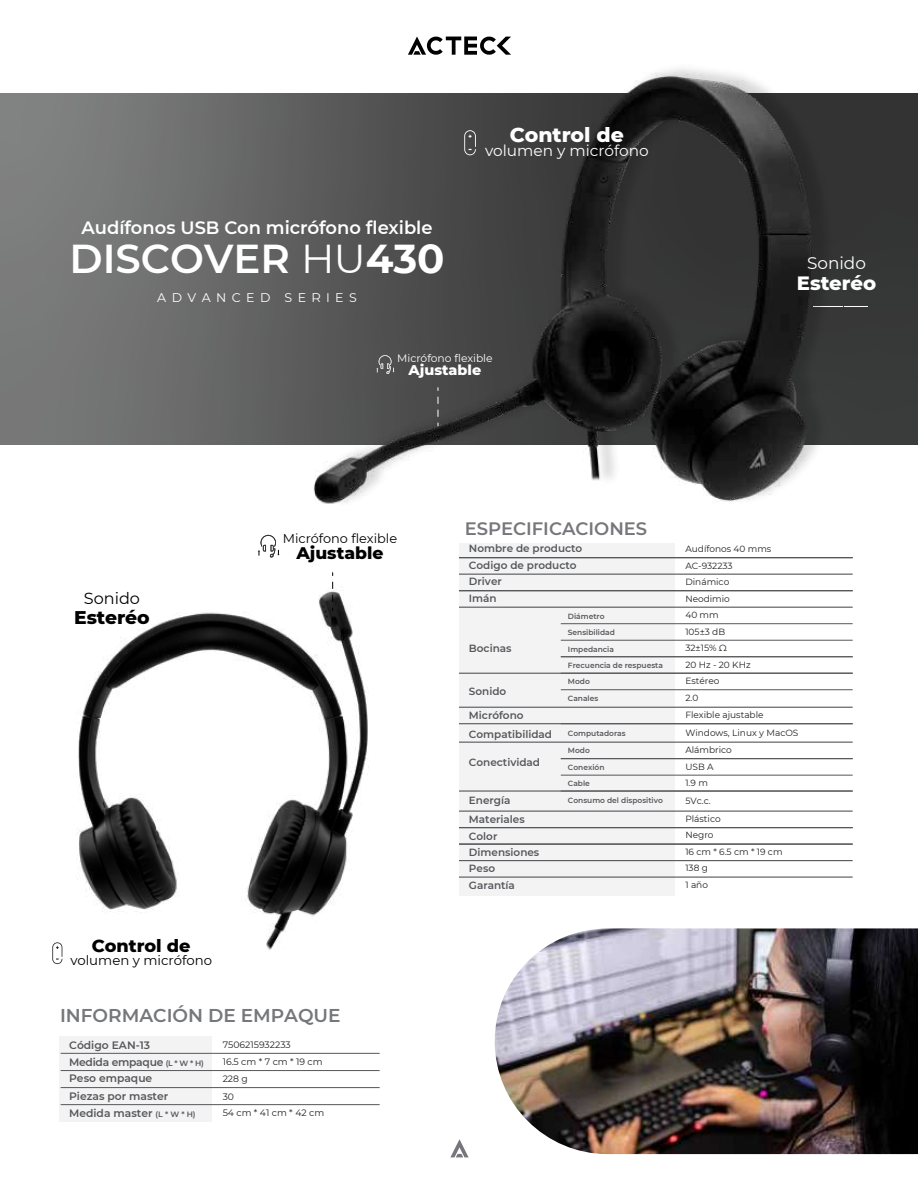
<style>
.page{position:relative;width:918px;height:1188px;background:#fff}
.page>*{position:absolute;margin:0;border:0;box-sizing:border-box;transform-origin:0 0}
.t1{font:600 40.35px "Montserrat";color:#fff}
.t2{font:800 20.4px "Montserrat";color:#fff}
.t3{font:800 19.65px "Montserrat";color:#fff}
.t4{font:800 18.75px "Montserrat";color:#000}
.t5{font:600 18.6px "Montserrat";color:#76777b}
.t6{font:600 18px "Montserrat";color:#76777b}
.t7{font:600 17.85px "Montserrat";color:#fff}
.t8{font:800 17.7px "Montserrat";color:#000}
.t9{font:800 17.1px "Montserrat";color:#000}
.t10{font:16.8px "Montserrat";color:#fff}
.t11{font:16.05px "Montserrat";color:#000}
.t12{font:15.3px "Montserrat";color:#fff}
.t13{font:800 14.4px "Montserrat";color:#fff}
.t14{font:13.2px "Montserrat";color:#000}
.t15{font:12.9px "Montserrat";color:#000}
.t16{font:12.6px "Montserrat";letter-spacing:.43em;color:#fff}
.t17{font:600 10.8px/17.5px "Montserrat";color:#56575b}
.t18{font:600 10.8px "Montserrat";letter-spacing:-.025em;color:#56575b}
.t19{font:10.8px "Montserrat";color:#fff}
.t20{font:600 10.5px/16.5px "Montserrat";color:#56575b}
.t21{font:9.3px/17px "Montserrat";color:#231f20}
.t22{font:9px/16.5px "Montserrat";color:#231f20}
.t23{font:600 7.5px "Montserrat";color:#56575b}
.s1{font-weight:400}
.s2{font-weight:700}
.s3{font-size:7.65px}
</style>
<div class="page">
<img style="left:62px;top:581px;width:307px;height:380px">
<svg style="left:450px;top:1139px;width:19px;height:18px"></svg>
<svg style="left:408px;top:36px;width:103px;height:19px"></svg>
<div style="left:459px;top:544px;width:215px;height:352px;background:#f3f3f3"></div>
<hr style="left:561px;top:689px;width:292px;height:1px;background:#56575b">
<hr style="left:459px;top:607px;width:394px;height:1px;background:#56575b">
<hr style="left:459px;top:590px;width:394px;height:1px;background:#56575b">
<hr style="left:459px;top:574px;width:394px;height:1px;background:#56575b">
<hr style="left:459px;top:557px;width:394px;height:1px;background:#56575b">
<hr style="left:459px;top:673px;width:394px;height:1px;background:#56575b">
<hr style="left:459px;top:742px;width:394px;height:1px;background:#56575b">
<hr style="left:561px;top:758px;width:292px;height:1px;background:#56575b">
<hr style="left:561px;top:775px;width:292px;height:1px;background:#56575b">
<hr style="left:459px;top:723px;width:394px;height:1px;background:#56575b">
<hr style="left:561px;top:656px;width:292px;height:1px;background:#56575b">
<hr style="left:561px;top:640px;width:292px;height:1px;background:#56575b">
<hr style="left:561px;top:623px;width:292px;height:1px;background:#56575b">
<hr style="left:459px;top:811px;width:394px;height:1px;background:#56575b">
<hr style="left:459px;top:827px;width:394px;height:1px;background:#56575b">
<hr style="left:459px;top:844px;width:394px;height:1px;background:#56575b">
<hr style="left:459px;top:860px;width:394px;height:1px;background:#56575b">
<hr style="left:459px;top:877px;width:394px;height:1px;background:#56575b">
<hr style="left:459px;top:790px;width:394px;height:2px;background:#56575b">
<hr style="left:459px;top:707px;width:394px;height:1px;background:#56575b">
<svg style="left:0;top:94px;width:918px;height:351px;background:#656565"></svg>
<img style="left:289px;top:68px;width:562px;height:436px">
<div style="left:59px;top:1036px;width:153px;height:85px;background:#f3f3f3"></div>
<hr style="left:61px;top:1070px;width:319px;height:1px;background:#56575b">
<hr style="left:61px;top:1087px;width:319px;height:1px;background:#56575b">
<hr style="left:61px;top:1053px;width:319px;height:1px;background:#56575b">
<hr style="left:61px;top:1104px;width:319px;height:1px;background:#56575b">
<img style="left:495px;top:928px;width:423px;height:226px">
<svg style="left:376px;top:355px;width:19px;height:19px"></svg>
<svg style="left:258px;top:535px;width:22px;height:23px"></svg>
<svg style="left:52px;top:942px;width:10px;height:22px"></svg>
<svg style="left:464px;top:130px;width:12px;height:25px"></svg>
<svg style="left:438px;top:397px;width:1px;height:29px"></svg>
<svg style="left:332px;top:582px;width:1px;height:29px"></svg>
<h3 class="t7" style="left:82px;top:215px;width:352px">Audífonos USB Con micrófono flexible</h3>
<h1 class="t1" style="left:69px;top:230px;width:377px">DISCOVER <span class="s1">HU</span><span class="s2">430</span></h1>
<h3 class="t16" style="left:157px;top:289px;width:201px">ADVANCED SERIES</h3>
<h2 class="t2" style="left:510px;top:119px;width:115px">Control de</h2>
<h3 class="t12" style="left:485px;top:140px;width:165px">volumen y micrófono</h3>
<p class="t19" style="left:397px;top:350px;width:97px">Micrófono flexible</p>
<h3 class="t13" style="left:409px;top:359px;width:74px">Ajustable</h3>
<h3 class="t10" style="left:807px;top:252px;width:60px">Sonido</h3>
<h3 class="t3" style="left:797px;top:269px;width:81px">Esteréo</h3>
<h3 class="t11" style="left:84px;top:588px;width:58px">Sonido</h3>
<h3 class="t4" style="left:74px;top:604px;width:77px">Esteréo</h3>
<h3 class="t15" style="left:283px;top:529px;width:116px">Micrófono flexible</h3>
<h3 class="t9" style="left:296px;top:540px;width:89px">Ajustable</h3>
<h3 class="t8" style="left:92px;top:933px;width:100px">Control de</h3>
<h3 class="t14" style="left:70px;top:951px;width:143px">volumen y micrófono</h3>
<h3 class="t5" style="left:60px;top:1002px;width:282px">INFORMACIÓN DE EMPAQUE</h3>
<p class="t17" style="left:69px;top:1035px;width:83px">Código EAN-13</p>
<p class="t17" style="left:69px;top:1069px;width:101px">Peso empaque<br>Piezas por master</p>
<p class="t18" style="left:69px;top:1054px;width:136px">Medida empaque <span class="s3">(L * W * H)</span></p>
<p class="t17" style="left:69px;top:1104px;width:128px">Medida master <span class="s3">(L * W * H)</span></p>
<p class="t21" style="left:223px;top:1036px;width:101px">7506215932233<br>16.5 cm * 7 cm * 19 cm<br>228 g</p>
<p class="t21" style="left:223px;top:1088px;width:103px;line-height:15.9px">30<br>54 cm * 41 cm * 42 cm</p>
<h3 class="t6" style="left:465px;top:516px;width:184px">ESPECIFICACIONES</h3>
<p class="t20" style="left:469px;top:540px;width:115px">Nombre de producto<br>Codigo de producto<br>Driver<br>Imán</p>
<p class="t20" style="left:469px;top:639px;width:44px">Bocinas</p>
<p class="t20" style="left:469px;top:683px;width:39px">Sonido</p>
<p class="t20" style="left:469px;top:707px;width:56px">Micrófono</p>
<p class="t20" style="left:469px;top:725px;width:85px">Compatibilidad</p>
<p class="t20" style="left:469px;top:753px;width:73px">Conectividad</p>
<p class="t20" style="left:469px;top:792px;width:43px">Energía</p>
<p class="t20" style="left:469px;top:811px;width:57px">Materiales<br>Color</p>
<p class="t20" style="left:469px;top:859px;width:48px;line-height:17.1px">Peso<br>Garantía</p>
<p class="t20" style="left:469px;top:844px;width:72px">Dimensiones</p>
<p class="t23" style="left:568px;top:611px;width:38px">Diámetro</p>
<p class="t23" style="left:568px;top:627px;width:49px">Sensibilidad</p>
<p class="t23" style="left:568px;top:644px;width:48px">Impedancia</p>
<p class="t23" style="left:568px;top:660px;width:97px">Frecuencia de respuesta</p>
<p class="t23" style="left:568px;top:676px;width:23px">Modo</p>
<p class="t23" style="left:568px;top:693px;width:32px">Canales</p>
<p class="t23" style="left:568px;top:728px;width:59px">Computadoras</p>
<p class="t23" style="left:568px;top:745px;width:23px">Modo</p>
<p class="t23" style="left:568px;top:762px;width:38px">Conexión</p>
<p class="t23" style="left:568px;top:778px;width:23px">Cable</p>
<p class="t23" style="left:568px;top:795px;width:96px">Consumo del dispositivo</p>
<p class="t22" style="left:685px;top:541px;width:87px">Audífonos 40 mms</p>
<p class="t22" style="left:685px;top:557px;width:67px">AC-932233<br>Dinámico<br>Neodimio<br>40 mm<br>105±3 dB<br>32±15% Ω<br>20 Hz - 20 KHz<br>Estéreo<br>2.0</p>
<p class="t22" style="left:685px;top:706px;width:115px;line-height:18px">Flexible ajustable<br>Windows, Linux y MacOS</p>
<p class="t22" style="left:685px;top:741px;width:48px">Alámbrico<br>USB A<br>1.9 m</p>
<p class="t22" style="left:685px;top:791px;width:37px;line-height:18px">5Vc.c.<br>Plástico</p>
<p class="t22" style="left:685px;top:827px;width:99px">Negro<br>16 cm * 6.5 cm * 19 cm<br>138 g<br>1 año</p>
</div>
